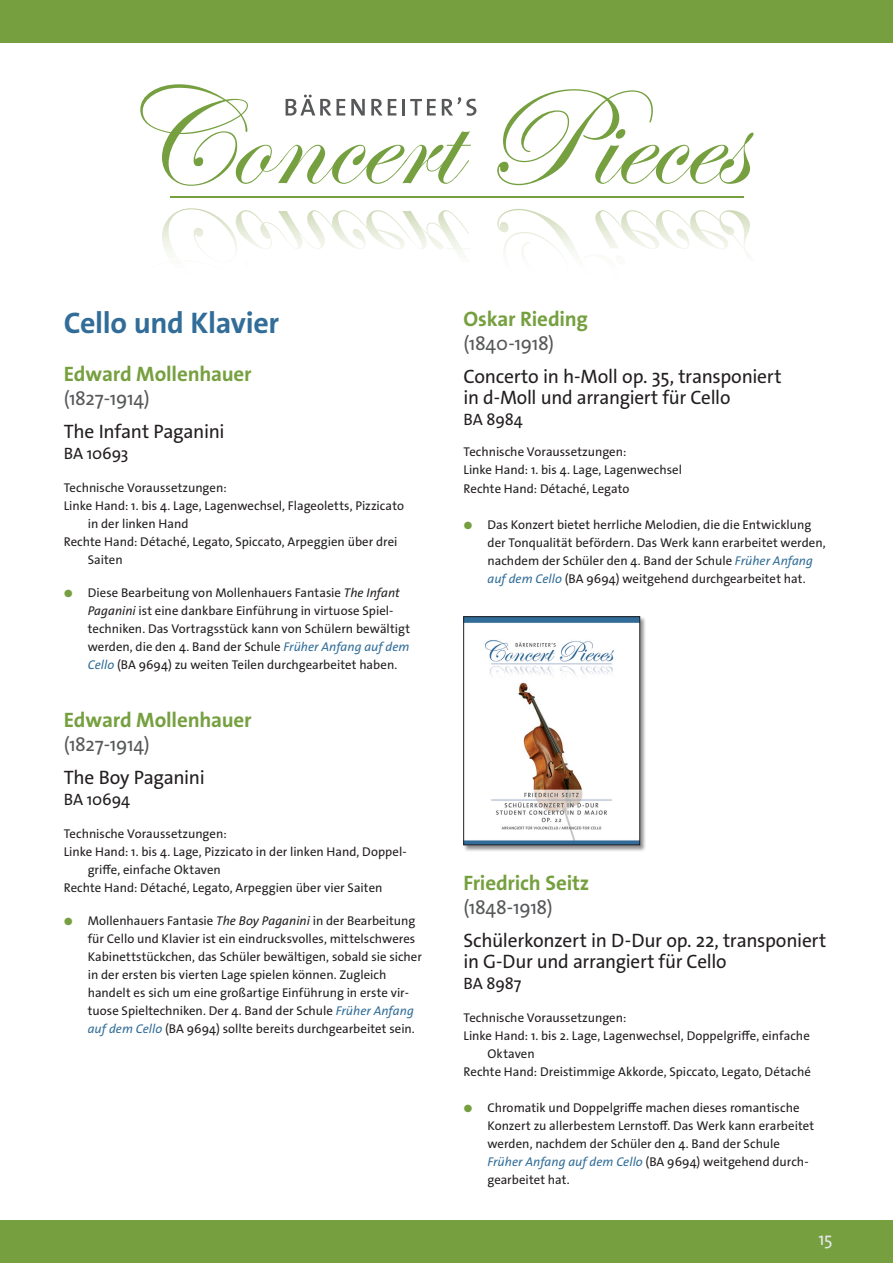
<style>
.page{position:relative;width:893px;height:1263px;background:#fff}
.page>*{position:absolute;margin:0;border:0;box-sizing:border-box;transform-origin:0 0}
.t1{font:700 30px "The Sans Os F";letter-spacing:-.01em;color:#316d98}
.t2{font:700 21px "The Sans Os F";letter-spacing:-.01em;color:#76a040}
.t3{font:19.5px/21px "The Sans Os F";letter-spacing:-.015em;color:#231f20}
.t4{font:19.5px "The Sans Os F";letter-spacing:-.015em;color:#57585a}
.t5{font:18px "The Sans Os F";color:#e6e7e9}
.t6{font:16.5px "The Sans Os F";letter-spacing:-.01em;color:#231f20}
.t7{font:12.75px/18px "The Sans Os F";color:#231f20}
.s1{font-weight:300;font-size:10.5px;color:#76a040}
.s2{font-style:italic}
.s3{font-style:italic;color:#316d98}
</style>
<div class="page">
<div style="left:0;top:0;width:893px;height:43px;background:#76a040"></div>
<div style="left:0;top:1220px;width:893px;height:43px;background:#76a040"></div>
<div style="left:463px;top:616px;width:183px;height:236px;background:#231f20;opacity:.5"></div>
<img style="left:465px;top:618px;width:173px;height:225px">
<div style="left:463px;top:616px;width:177px;height:229px;border:1px solid #231f20"></div>
<hr style="left:170px;top:196px;width:573px;height:2px;background:#76a040">
<svg style="left:497px;top:89px;width:257px;height:96px"></svg>
<svg style="left:162px;top:208px;width:308px;height:46px"></svg>
<svg style="left:497px;top:209px;width:253px;height:45px"></svg>
<svg style="left:140px;top:84px;width:336px;height:102px"></svg>
<h1 class="t1" style="left:64px;top:303px;width:217px">Cello und Klavier</h1>
<h2 class="t2" style="left:64px;top:360px;width:189px">Edward Mollenhauer</h2>
<h3 class="t4" style="left:64px;top:385px;width:87px">(1827-1914)</h3>
<h3 class="t3" style="left:64px;top:421px;width:162px">The Infant Paganini</h3>
<p class="t6" style="left:64px;top:442px;width:66px">BA 10693</p>
<p class="t7" style="left:64px;top:478px;width:164px">Technische Voraussetzungen:</p>
<p class="t7" style="left:64px;top:496px;width:342px">Linke Hand: 1. bis 4. Lage, Lagenwechsel, Flageoletts, Pizzicato</p>
<p class="t7" style="left:88px;top:514px;width:102px">in der linken Hand</p>
<p class="t7" style="left:64px;top:532px;width:335px">Rechte Hand: Détaché, Legato, Spiccato, Arpeggien über drei</p>
<p class="t7" style="left:88px;top:550px;width:37px">Saiten</p>
<p class="t7" style="left:88px;top:583px;width:324px;text-indent:-24px"><span class="s1">●</span> Diese Bearbeitung von Mollenhauers Fantasie <span class="s2">The Infant Paganini</span> ist eine dankbare Einführung in virtuose Spiel&shy;techniken. Das Vortragsstück kann von Schülern bewältigt werden, die den 4. Band der Schule <span class="s3">Früher Anfang auf dem Cello</span> (BA 9694) zu weiten Teilen durchgearbeitet haben.</p>
<h2 class="t2" style="left:64px;top:707px;width:189px">Edward Mollenhauer</h2>
<h3 class="t4" style="left:64px;top:732px;width:87px">(1827-1914)</h3>
<h3 class="t3" style="left:64px;top:767px;width:142px">The Boy Paganini</h3>
<p class="t6" style="left:64px;top:789px;width:68px">BA 10694</p>
<p class="t7" style="left:64px;top:825px;width:164px">Technische Voraussetzungen:</p>
<p class="t7" style="left:64px;top:843px;width:344px">Linke Hand: 1. bis 4. Lage, Pizzicato in der linken Hand, Doppel-</p>
<p class="t7" style="left:88px;top:861px;width:135px">griffe, einfache Oktaven</p>
<p class="t7" style="left:64px;top:879px;width:320px">Rechte Hand: Détaché, Legato, Arpeggien über vier Saiten</p>
<p class="t7" style="left:88px;top:912px;width:336px;text-indent:-24px"><span class="s1">●</span> Mollenhauers Fantasie <span class="s2">The Boy Paganini</span> in der Bearbeitung für Cello und Klavier ist ein eindrucksvolles, mittelschweres Kabinettstückchen, das Schüler bewältigen, sobald sie sicher in der ersten bis vierten Lage spielen können. Zugleich handelt es sich um eine großartige Einführung in erste vir&shy;tuose Spieltechniken. Der 4. Band der Schule <span class="s3">Früher Anfang auf dem Cello</span> (BA 9694) sollte bereits durchgearbeitet sein.</p>
<h2 class="t2" style="left:463px;top:305px;width:126px">Oskar Rieding</h2>
<h3 class="t4" style="left:463px;top:331px;width:92px">(1840-1918)</h3>
<h3 class="t3" style="left:463px;top:366px;width:320px">Concerto in h-Moll op. 35, transponiert in d-Moll und arrangiert für Cello</h3>
<p class="t6" style="left:463px;top:409px;width:61px">BA 8984</p>
<p class="t7" style="left:463px;top:443px;width:220px">Technische Voraussetzungen:<br>Linke Hand: 1. bis 4. Lage, Lagenwechsel<br>Rechte Hand: Détaché, Legato</p>
<p class="t7" style="left:487px;top:515px;width:340px;text-indent:-24px"><span class="s1">●</span> Das Konzert bietet herrliche Melodien, die die Entwicklung der Tonqualität befördern. Das Werk kann erarbeitet werden, nachdem der Schüler den 4. Band der Schule <span class="s3">Früher Anfang auf dem Cello</span> (BA 9694) weitgehend durchgearbeitet hat.</p>
<h2 class="t2" style="left:463px;top:869px;width:127px">Friedrich Seitz</h2>
<h3 class="t4" style="left:463px;top:895px;width:91px">(1848-1918)</h3>
<h3 class="t3" style="left:463px;top:930px;width:364px">Schülerkonzert in D-Dur op. 22, transponiert in G-Dur und arrangiert für Cello</h3>
<p class="t6" style="left:463px;top:973px;width:59px">BA 8987</p>
<p class="t7" style="left:463px;top:1009px;width:164px">Technische Voraussetzungen:</p>
<p class="t7" style="left:463px;top:1027px;width:348px">Linke Hand: 1. bis 2. Lage, Lagenwechsel, Doppelgriffe, einfache</p>
<p class="t7" style="left:487px;top:1045px;width:49px">Oktaven</p>
<p class="t7" style="left:463px;top:1063px;width:349px">Rechte Hand: Dreistimmige Akkorde, Spiccato, Legato, Détaché</p>
<p class="t7" style="left:487px;top:1099px;width:328px;text-indent:-24px"><span class="s1">●</span> Chromatik und Doppelgriffe machen dieses romantische Konzert zu allerbestem Lernstoff. Das Werk kann erarbeitet werden, nachdem der Schüler den 4. Band der Schule <span class="s3">Früher Anfang auf dem Cello</span> (BA 9694) weitgehend durch&shy;gearbeitet hat.</p>
<h3 class="t5" style="left:818px;top:1227px;width:16px">15</h3>
</div>
